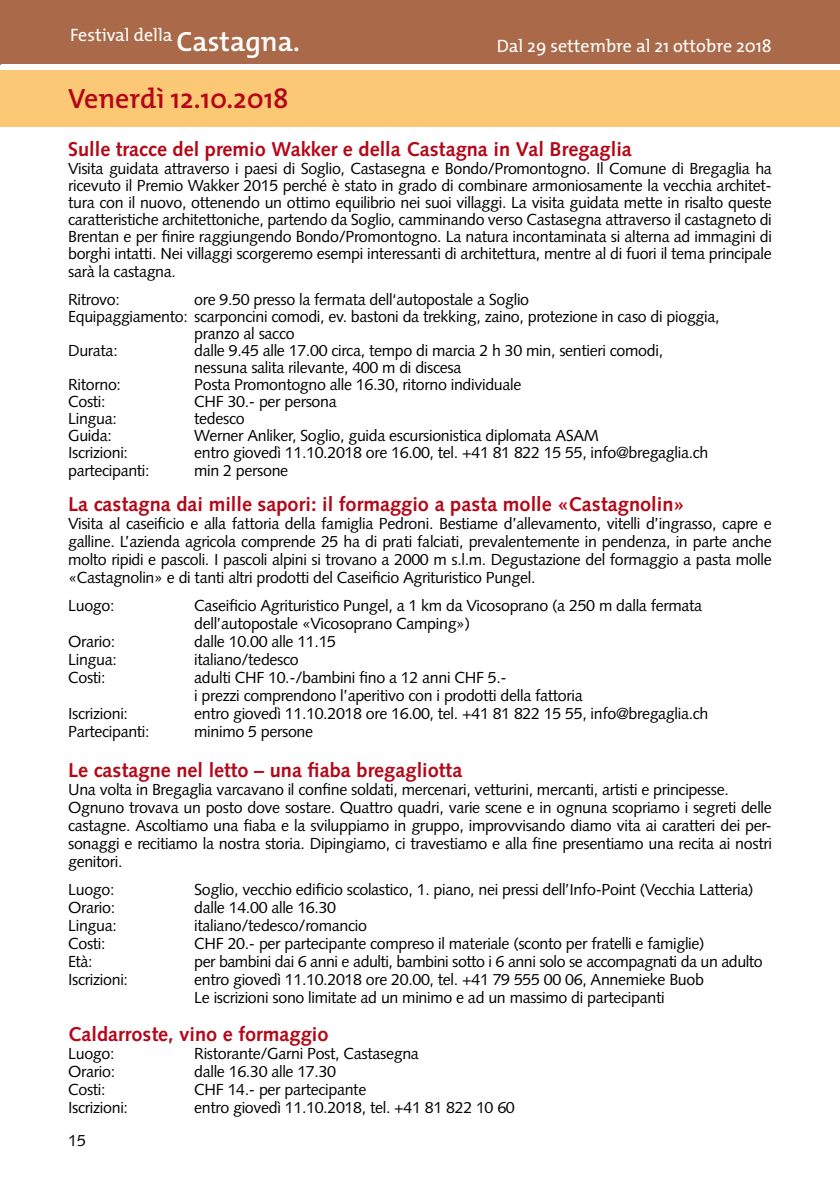
<style>
.page{position:relative;width:840px;height:1191px;background:#fff}
.page>*{position:absolute;margin:0;border:0;box-sizing:border-box;transform-origin:0 0}
.t1{font:600 28px "The Mix";color:#b40717}
.t2{font:700 20px "Syntax";color:#b40717}
.t3{font:18px "The Mix";color:#fff}
.t4{font:16px/18px "Syntax";letter-spacing:-.02em;color:#000}
.s1{font-weight:600;font-size:28px}
</style>
<div class="page">
<hr style="left:0;top:0;width:1px;height:64px;background:#aa6a4a">
<div style="left:1px;top:0;width:838px;height:64px;background:#aa6a4a"></div>
<div style="left:0;top:70px;width:839px;height:57px;background:#fbc976"></div>
<p class="t3" style="left:70px;top:20px;width:231px">Festival della <span class="s1">Castagna.</span></p>
<p class="t3" style="left:496px;top:30px;width:276px">Dal 29 settembre al 21 ottobre 2018</p>
<h1 class="t1" style="left:68px;top:75px;width:222px">Venerdì 12.10.2018</h1>
<p class="t2" style="left:68px;top:138px;width:565px">Sulle tracce del premio Wakker e della Castagna in Val Bregaglia</p>
<p class="t4" style="left:68px;top:160px;width:705px;line-height:17.2px;text-align:justify">Visita guidata attraverso i paesi di Soglio, Castasegna e Bondo/Promontogno. Il Comune di Bregaglia ha ricevuto il Premio Wakker 2015 perché è stato in grado di combinare armoniosamente la vecchia architet&shy;tura con il nuovo, ottenendo un ottimo equilibrio nei suoi villaggi. La visita guidata mette in risalto queste caratteristiche architettoniche, partendo da Soglio, camminando verso Castasegna attraverso il castagneto di Brentan e per finire raggiungendo Bondo/Promontogno. La natura incontaminata si alterna ad immagini di borghi intatti. Nei villaggi scorgeremo esempi interessanti di architettura, mentre al di fuori il tema principale sarà la castagna.</p>
<p class="t4" style="left:68px;top:291px;width:53px">Ritrovo:</p>
<p class="t4" style="left:194px;top:291px;width:336px">ore 9.50 presso la fermata dell‘autopostale a Soglio</p>
<p class="t4" style="left:68px;top:308px;width:652px">Equipaggiamento: scarponcini comodi, ev. bastoni da trekking, zaino, protezione in caso di pioggia,</p>
<p class="t4" style="left:194px;top:325px;width:102px">pranzo al sacco</p>
<p class="t4" style="left:68px;top:342px;width:51px">Durata:</p>
<p class="t4" style="left:194px;top:342px;width:470px;line-height:17px">dalle 9.45 alle 17.00 circa, tempo di marcia 2 h 30 min, sentieri comodi, nessuna salita rilevante, 400 m di discesa</p>
<p class="t4" style="left:68px;top:376px;width:54px">Ritorno:</p>
<p class="t4" style="left:194px;top:376px;width:328px">Posta Promontogno alle 16.30, ritorno individuale</p>
<p class="t4" style="left:68px;top:393px;width:39px">Costi:</p>
<p class="t4" style="left:194px;top:393px;width:144px">CHF 30.- per persona</p>
<p class="t4" style="left:68px;top:410px;width:50px">Lingua:</p>
<p class="t4" style="left:194px;top:410px;width:52px">tedesco</p>
<p class="t4" style="left:68px;top:427px;width:45px">Guida:</p>
<p class="t4" style="left:194px;top:427px;width:406px">Werner Anliker, Soglio, guida escursionistica diplomata ASAM</p>
<p class="t4" style="left:68px;top:444px;width:61px">Iscrizioni:</p>
<p class="t4" style="left:194px;top:444px;width:515px">entro giovedì 11.10.2018 ore 16.00, tel. +41 81 822 15 55, info@bregaglia.ch</p>
<p class="t4" style="left:68px;top:462px;width:83px">partecipanti:</p>
<p class="t4" style="left:194px;top:462px;width:95px">min 2 persone</p>
<p class="t2" style="left:68px;top:492px;width:617px">La castagna dai mille sapori: il formaggio a pasta molle «Castagnolin»</p>
<p class="t4" style="left:68px;top:514px;width:704px;text-align:justify">Visita al caseificio e alla fattoria della famiglia Pedroni. Bestiame d’allevamento, vitelli d’ingrasso, capre e galline. L’azienda agricola comprende 25 ha di prati falciati, prevalentemente in pendenza, in parte anche molto ripidi e pascoli. I pascoli alpini si trovano a 2000 m s.l.m. Degustazione del formaggio a pasta molle «Castagnolin» e di tanti altri prodotti del Caseificio Agrituristico Pungel.</p>
<p class="t4" style="left:68px;top:596px;width:48px">Luogo:</p>
<p class="t4" style="left:194px;top:596px;width:509px">Caseificio Agrituristico Pungel, a 1 km da Vicosoprano (a 250 m dalla fermata dell’autopostale «Vicosoprano Camping»)</p>
<p class="t4" style="left:68px;top:632px;width:48px">Orario:</p>
<p class="t4" style="left:194px;top:632px;width:143px">dalle 10.00 alle 11.15</p>
<p class="t4" style="left:68px;top:650px;width:50px">Lingua:</p>
<p class="t4" style="left:194px;top:650px;width:106px">italiano/tedesco</p>
<p class="t4" style="left:68px;top:668px;width:39px">Costi:</p>
<p class="t4" style="left:194px;top:668px;width:390px">adulti CHF 10.-/bambini fino a 12 anni CHF 5.-<br>i prezzi comprendono l’aperitivo con i prodotti della fattoria</p>
<p class="t4" style="left:68px;top:704px;width:61px">Iscrizioni:</p>
<p class="t4" style="left:194px;top:704px;width:515px">entro giovedì 11.10.2018 ore 16.00, tel. +41 81 822 15 55, info@bregaglia.ch</p>
<p class="t4" style="left:68px;top:722px;width:83px">Partecipanti:</p>
<p class="t4" style="left:194px;top:722px;width:120px">minimo 5 persone</p>
<p class="t2" style="left:68px;top:758px;width:395px">Le castagne nel letto – una fiaba bregagliotta</p>
<p class="t4" style="left:68px;top:780px;width:705px">Una volta in Bregaglia varcavano il confine soldati, mercenari, vetturini, mercanti, artisti e principesse.<br>Ognuno trovava un posto dove sostare. Quattro quadri, varie scene e in ognuna scopriamo i segreti delle castagne. Ascoltiamo una fiaba e la sviluppiamo in gruppo, improvvisando diamo vita ai caratteri dei per&shy;sonaggi e recitiamo la nostra storia. Dipingiamo, ci travestiamo e alla fine presentiamo una recita ai nostri genitori.</p>
<p class="t4" style="left:68px;top:880px;width:48px">Luogo:</p>
<p class="t4" style="left:194px;top:880px;width:560px">Soglio, vecchio edificio scolastico, 1. piano, nei pressi dell’Info-Point (Vecchia Latteria)</p>
<p class="t4" style="left:68px;top:898px;width:48px">Orario:</p>
<p class="t4" style="left:194px;top:898px;width:143px">dalle 14.00 alle 16.30</p>
<p class="t4" style="left:68px;top:916px;width:50px">Lingua:</p>
<p class="t4" style="left:194px;top:916px;width:174px">italiano/tedesco/romancio</p>
<p class="t4" style="left:68px;top:934px;width:39px">Costi:</p>
<p class="t4" style="left:194px;top:934px;width:511px">CHF 20.- per partecipante compreso il materiale (sconto per fratelli e famiglie)</p>
<p class="t4" style="left:68px;top:952px;width:26px">Età:</p>
<p class="t4" style="left:194px;top:952px;width:569px">per bambini dai 6 anni e adulti, bambini sotto i 6 anni solo se accompagnati da un adulto</p>
<p class="t4" style="left:68px;top:970px;width:61px">Iscrizioni:</p>
<p class="t4" style="left:194px;top:970px;width:511px">entro giovedì 11.10.2018 ore 20.00, tel. +41 79 555 00 06, Annemieke Buob<br>Le iscrizioni sono limitate ad un minimo e ad un massimo di partecipanti</p>
<p class="t2" style="left:68px;top:1022px;width:262px">Caldarroste, vino e formaggio</p>
<p class="t4" style="left:68px;top:1044px;width:48px">Luogo:</p>
<p class="t4" style="left:194px;top:1044px;width:226px">Ristorante/Garni Post, Castasegna</p>
<p class="t4" style="left:68px;top:1062px;width:48px">Orario:</p>
<p class="t4" style="left:194px;top:1062px;width:143px">dalle 16.30 alle 17.30</p>
<p class="t4" style="left:68px;top:1080px;width:39px">Costi:</p>
<p class="t4" style="left:194px;top:1080px;width:173px">CHF 14.- per partecipante</p>
<p class="t4" style="left:68px;top:1098px;width:61px">Iscrizioni:</p>
<p class="t4" style="left:194px;top:1098px;width:322px">entro giovedì 11.10.2018, tel. +41 81 822 10 60</p>
<p class="t4" style="left:68px;top:1131px;width:19px">15</p>
</div>
